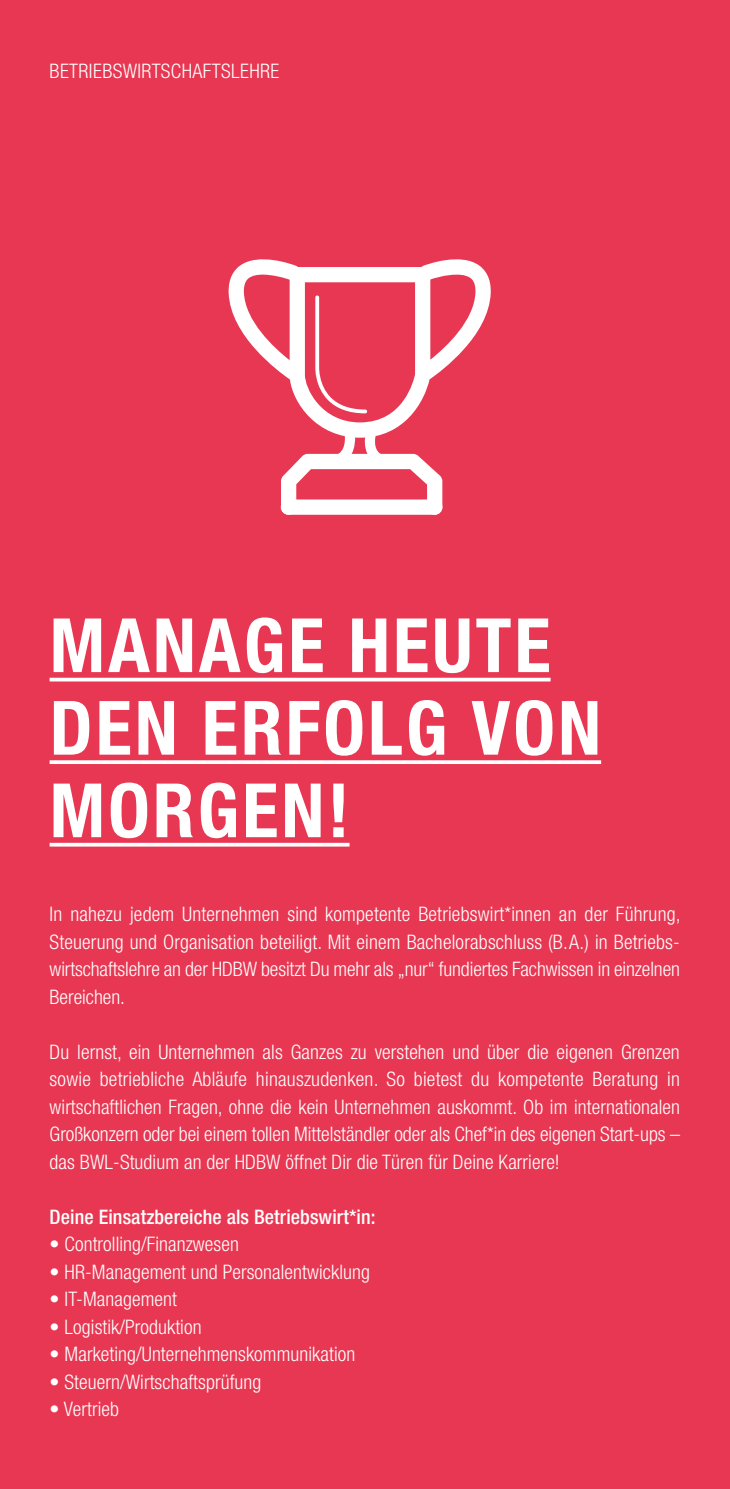
<style>
.page{position:relative;width:730px;height:1489px;background:#fff}
.page>*{position:absolute;margin:0;border:0;box-sizing:border-box;transform-origin:0 0}
.t1{font:700 condensed 75px/82.5px "Helvetica Neue";letter-spacing:.04em;color:#fff}
.t2{font:300 condensed 20px/27.5px "Helvetica Neue";letter-spacing:.005em;color:#fff;text-align:justify}
.t3{font:500 condensed 20px "Helvetica Neue";letter-spacing:.005em;color:#fff}
</style>
<div class="page">
<div style="left:0;top:0;width:730px;height:1488px;background:#e83752"></div>
<svg style="left:50px;top:677px;width:501px;height:4px;fill:#fff"></svg>
<svg style="left:50px;top:760px;width:551px;height:4px;fill:#fff"></svg>
<svg style="left:50px;top:842px;width:300px;height:4px"></svg>
<svg style="left:229px;top:259px;width:262px;height:169px"></svg>
<svg style="left:281px;top:428px;width:161px;height:86px"></svg>
<svg style="left:315px;top:295px;width:52px;height:118px"></svg>
<p class="t2" style="left:50px;top:59px;width:231px">BETRIEBSWIRTSCHAFTSLEHRE</p>
<h1 class="t1" style="left:50px;top:610px;width:553px">MANAGE HEUTE<br>DEN ERFOLG VON<br>MORGEN!</h1>
<p class="t2" style="left:50px;top:901px;width:632px">In nahezu jedem Unternehmen sind kompetente Betriebswirt*innen an der Führung, Steuerung und Organisation beteiligt. Mit einem Bachelorabschluss (B. A.) in Betriebs&shy;wirtschaftslehre an der HDBW besitzt Du mehr als „nur“ fundiertes Fachwissen in einzelnen Bereichen.</p>
<p class="t2" style="left:50px;top:1039px;width:632px">Du lernst, ein Unternehmen als Ganzes zu verstehen und über die eigenen Grenzen sowie betriebliche Abläufe hinauszudenken. So bietest du kompetente Beratung in wirtschaftlichen Fragen, ohne die kein Unternehmen auskommt. Ob im internationalen Großkonzern oder bei einem tollen Mittelständler oder als Chef*in des eigenen Start-ups – das BWL-Studium an der HDBW öffnet Dir die Türen für Deine Karriere!</p>
<p class="t3" style="left:50px;top:1204px;width:327px">Deine Einsatzbereiche als Betriebswirt*in:</p>
<p class="t2" style="left:50px;top:1231px;width:191px">• Controlling/Finanzwesen</p>
<p class="t2" style="left:50px;top:1259px;width:322px">• HR-Management und Personalentwicklung</p>
<p class="t2" style="left:50px;top:1286px;width:129px">• IT-Management</p>
<p class="t2" style="left:50px;top:1314px;width:153px">• Logistik/Produktion</p>
<p class="t2" style="left:50px;top:1341px;width:307px">• Marketing/Unternehmenskommunikation</p>
<p class="t2" style="left:50px;top:1369px;width:213px">• Steuern/Wirtschaftsprüfung</p>
<p class="t2" style="left:50px;top:1396px;width:71px">• Vertrieb</p>
</div>
